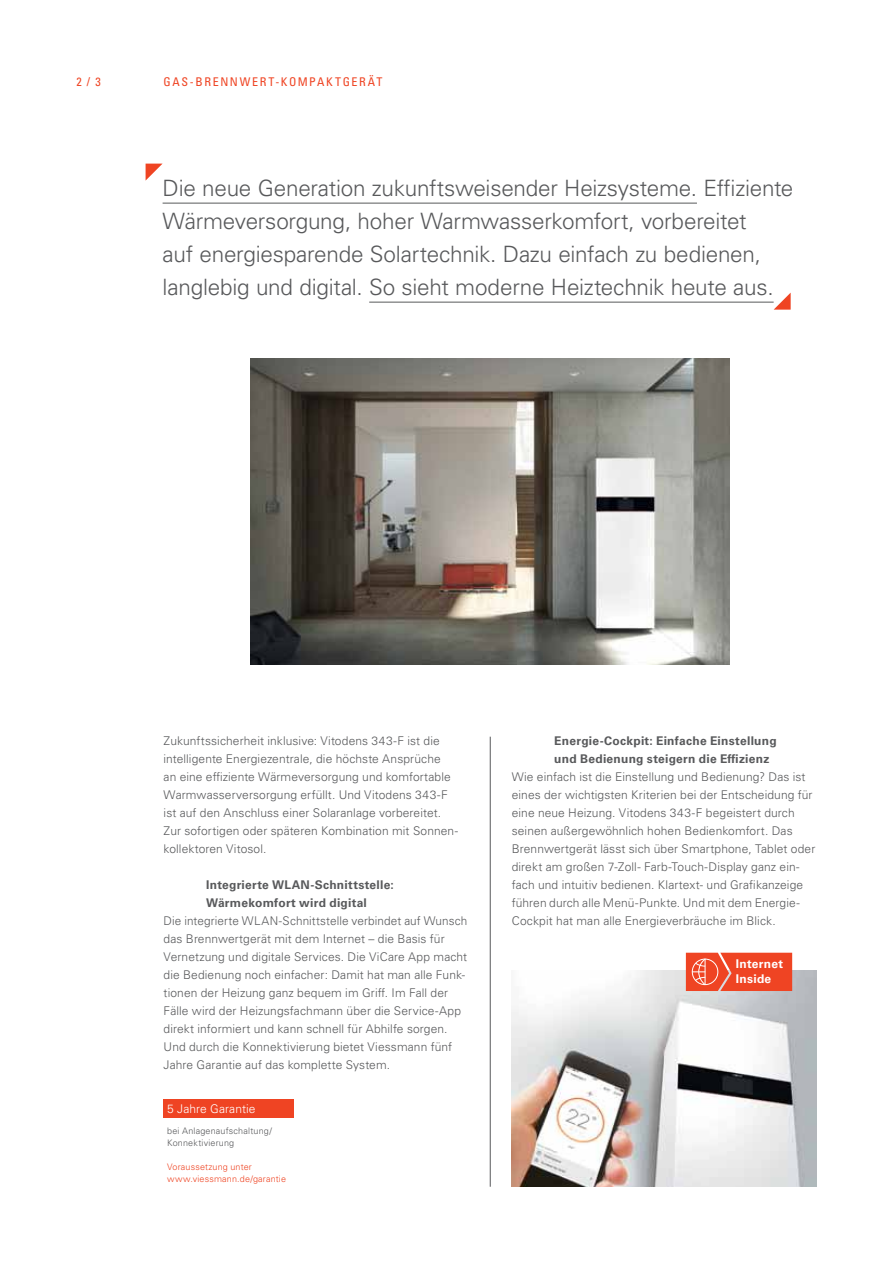
<style>
.page{position:relative;width:893px;height:1263px;background:#fff}
.page>*{position:absolute;margin:0;border:0;box-sizing:border-box;transform-origin:0 0}
.t1{font:300 22.5px/33px "Univers LTCYR 45";letter-spacing:-.01em;color:#58595b}
.t2{font:300 12px/18px "Univers LTCYR 45";letter-spacing:.01em;color:#58595b}
.t3{font:700 12px/18px "Univers LTCYR 65";letter-spacing:.02em;color:#58595b}
.t4{font:condensed 12px "Univers LTCYR 57";letter-spacing:.14em;color:#ef4423}
.t5{font:700 12px/15px "Univers LTCYR 65";letter-spacing:.025em;color:#fff}
.t6{font:300 12px "Univers LTCYR 45";letter-spacing:.005em;color:#fff}
.t7{font:300 9px/12px "Univers LTCYR 45";letter-spacing:.02em;color:#ef4423}
.t8{font:300 9px/12px "Univers LTCYR 45";letter-spacing:.02em;color:#58595b}
</style>
<div class="page">
<img style="left:512px;top:971px;width:304px;height:215px">
<img style="left:251px;top:359px;width:478px;height:306px">
<svg style="left:686px;top:953px;width:106px;height:38px;background:#ef4f30"></svg>
<hr style="left:490px;top:737px;width:1px;height:450px;background:#58595b">
<hr style="left:163px;top:203px;width:534px;height:1px;background:#58595b">
<hr style="left:369px;top:302px;width:405px;height:1px;background:#58595b">
<svg style="left:146px;top:164px;width:16px;height:16px"></svg>
<svg style="left:774px;top:293px;width:17px;height:17px"></svg>
<div style="left:164px;top:1100px;width:130px;height:18px;background:#ef4423"></div>
<p class="t4" style="left:77px;top:75px;width:26px">2 / 3</p>
<p class="t4" style="left:164px;top:75px;width:220px">GAS-BRENNWERT-KOMPAKTGERÄT</p>
<p class="t1" style="left:163px;top:174px;width:632px">Die neue Generation zukunftsweisender Heizsysteme. Effiziente Wärmeversorgung, hoher Warmwasserkomfort, vorbereitet<br>auf energiesparende Solartechnik. Dazu einfach zu bedienen, langlebig und digital. So sieht moderne Heiztechnik heute aus.</p>
<p class="t2" style="left:164px;top:733px;width:296px">Zukunftssicherheit inklusive: Vitodens 343-F ist die intelligente Energiezentrale, die höchste Ansprüche<br>an eine effiziente Wärmeversorgung und komfortable Warmwasserversorgung erfüllt. Und Vitodens 343-F ist auf den Anschluss einer Solaranlage vorbereitet.<br>Zur sofortigen oder späteren Kombination mit Sonnen&shy;kollektoren Vitosol.</p>
<p class="t3" style="left:206px;top:877px;width:189px">Integrierte WLAN-Schnittstelle:<br>Wärmekomfort wird digital</p>
<p class="t2" style="left:164px;top:913px;width:305px">Die integrierte WLAN-Schnittstelle verbindet auf Wunsch das Brennwertgerät mit dem Internet – die Basis für Vernetzung und digitale Services. Die ViCare App macht die Bedie nung noch einfacher: Damit hat man alle Funk&shy;tionen der Heizung ganz bequem im Griff. Im Fall der Fälle wird der Heizungsfachmann über die Service-App direkt informiert und kann schnell für Abhilfe sorgen.<br>Und durch die Konnektivierung bietet Viessmann fünf Jahre Garantie auf das komplette System.</p>
<p class="t6" style="left:167px;top:1104px;width:90px">5 Jahre Garantie</p>
<p class="t8" style="left:167px;top:1126px;width:106px">bei Anlagenaufschaltung/<br>Konnektivierung</p>
<p class="t7" style="left:167px;top:1162px;width:120px">Voraussetzung unter www.viessmann.de/garantie</p>
<p class="t3" style="left:554px;top:733px;width:224px">Energie-Cockpit: Einfache Einstellung und Bedienung steigern die Effizienz</p>
<p class="t2" style="left:512px;top:769px;width:305px">Wie einfach ist die Einstellung und Bedienung? Das ist eines der wichtigsten Kriterien bei der Entscheidung für eine neue Heizung. Vitodens 343-F begeistert durch seinen außergewöhnlich hohen Bedienkomfort. Das Brennwertgerät lässt sich über Smartphone, Tablet oder direkt am großen 7-Zoll- Farb-Touch-Display ganz ein&shy;fach und intuitiv bedienen. Klartext- und Grafikanzeige führen durch alle Menü-Punkte. Und mit dem Energie-Cockpit hat man alle Energieverbräuche im Blick.</p>
<p class="t5" style="left:736px;top:958px;width:49px">Internet<br>Inside</p>
</div>
